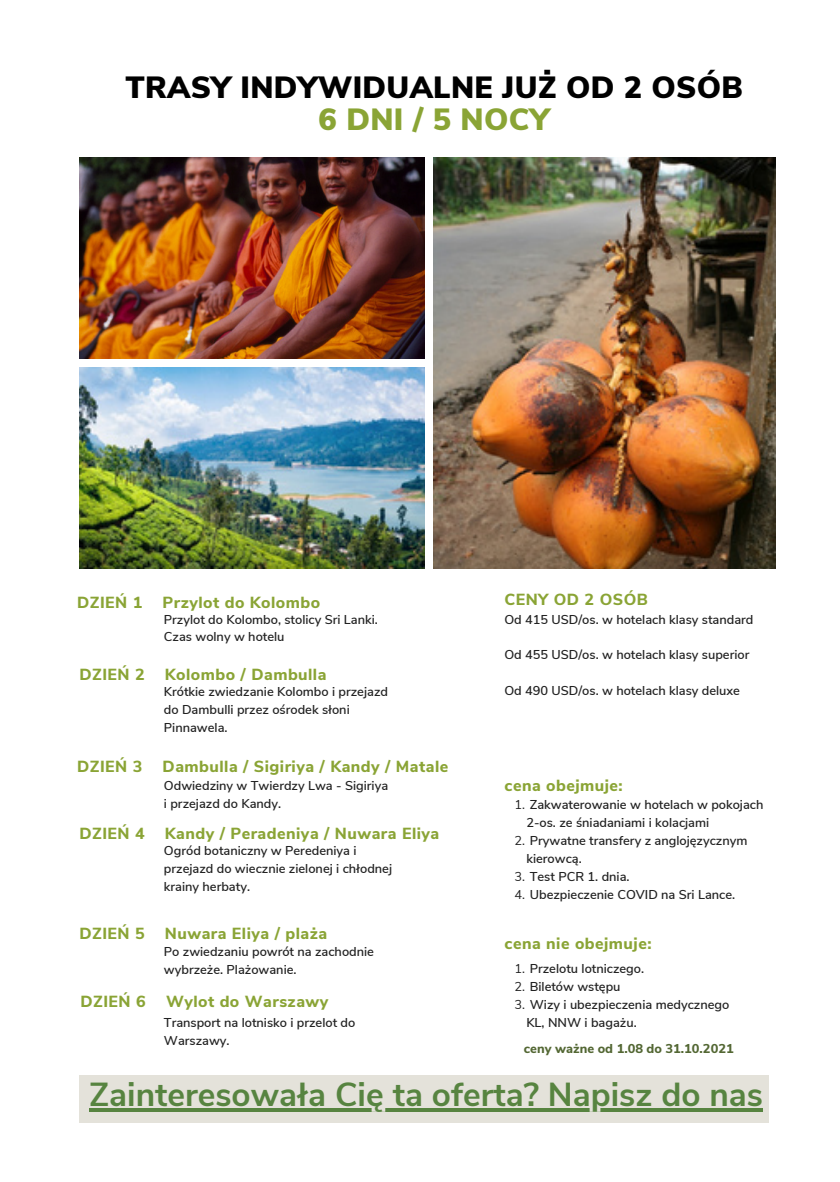
<style>
.page{position:relative;width:840px;height:1182px;background:#fff}
.page>*{position:absolute;margin:0;border:0;box-sizing:border-box;transform-origin:0 0}
.t1{font:700 33.2px "Nunito Sans";color:#578440}
.t2{font:900 30.8px "Nunito Sans";letter-spacing:.01em;color:#000}
.t3{font:900 30.8px "Nunito Sans";letter-spacing:.01em;color:#8aa435}
.t4{font:800 16px "Nunito Sans";letter-spacing:.03em;color:#8aa435}
.t5{font:600 12.8px/18px "Nunito Sans";color:#222}
.t6{font:800 12.8px "Nunito Sans";color:#536733}
.s1{font-weight:400}
</style>
<div class="page">
<img style="left:433px;top:157px;width:342px;height:411px">
<img style="left:79px;top:367px;width:345px;height:201px">
<img style="left:79px;top:157px;width:345px;height:201px">
<div style="left:79px;top:1075px;width:690px;height:48px;background:#e4e2da"></div>
<hr style="left:89px;top:1108px;width:674px;height:3px;background:#578440">
<p class="t2" style="left:125px;top:67px;width:619px">TRASY INDYWIDUALNE JUŻ OD 2 OSÓB</p>
<p class="t3" style="left:319px;top:99px;width:233px">6 DNI / 5 NOCY</p>
<p class="t4" style="left:77px;top:591px;width:67px">DZIEŃ 1</p>
<p class="t4" style="left:163px;top:591px;width:159px">Przylot do Kolombo</p>
<p class="t5" style="left:164px;top:610px;width:216px">Przylot do Kolombo, stolicy Sri Lanki.<br>Czas wolny w hotelu</p>
<p class="t4" style="left:79px;top:664px;width:67px">DZIEŃ 2</p>
<p class="t4" style="left:165px;top:664px;width:163px">Kolombo / Dambulla</p>
<p class="t5" style="left:164px;top:683px;width:226px">Krótkie zwiedzanie Kolombo i przejazd do Dambulli przez ośrodek słoni<br>Pinnawela.</p>
<p class="t4" style="left:77px;top:756px;width:67px">DZIEŃ 3</p>
<p class="t4" style="left:163px;top:756px;width:287px">Dambulla / Sigiriya / Kandy / Matale</p>
<p class="t5" style="left:164px;top:777px;width:226px">Odwiedziny w Twierdzy Lwa - Sigiriya i przejazd do Kandy.</p>
<p class="t4" style="left:79px;top:823px;width:67px">DZIEŃ 4</p>
<p class="t4" style="left:165px;top:823px;width:276px">Kandy / Peradeniya / Nuwara Eliya</p>
<p class="t5" style="left:164px;top:842px;width:230px">Ogród botaniczny w Peredeniya i przejazd do wiecznie zielonej i chłodnej krainy herbaty.</p>
<p class="t4" style="left:504px;top:589px;width:145px">CENY OD 2 OSÓB</p>
<p class="t5" style="left:504px;top:610px;width:251px">Od 415 USD/os. w hotelach klasy standard</p>
<p class="t5" style="left:504px;top:646px;width:246px">Od 455 USD/os. w hotelach klasy superior</p>
<p class="t5" style="left:504px;top:682px;width:237px">Od 490 USD/os. w hotelach klasy deluxe</p>
<p class="t4" style="left:505px;top:775px;width:120px">cena obejmuje:</p>
<p class="t5" style="left:526px;top:796px;width:239px;text-indent:-12px"><span class="s1">1.</span> Zakwaterowanie w hotelach w pokojach<br>2-os. ze śniadaniami i kolacjami</p>
<p class="t5" style="left:526px;top:832px;width:223px;text-indent:-12px"><span class="s1">2.</span> Prywatne transfery z anglojęzycznym kierowcą.</p>
<p class="t5" style="left:515px;top:868px;width:117px"><span class="s1">3.</span> Test PCR 1. dnia.</p>
<p class="t5" style="left:515px;top:885px;width:222px"><span class="s1">4.</span> Ubezpieczenie COVID na Sri Lance.</p>
<p class="t4" style="left:79px;top:923px;width:67px">DZIEŃ 5</p>
<p class="t4" style="left:165px;top:923px;width:164px">Nuwara Eliya / plaża</p>
<p class="t5" style="left:164px;top:943px;width:212px">Po zwiedzaniu powrót na zachodnie wybrzeże. Plażowanie.</p>
<p class="t4" style="left:505px;top:933px;width:148px">cena nie obejmuje:</p>
<p class="t5" style="left:515px;top:960px;width:131px"><span class="s1">1.</span> Przelotu lotniczego.</p>
<p class="t5" style="left:515px;top:978px;width:108px"><span class="s1">2.</span> Biletów wstępu</p>
<p class="t5" style="left:526px;top:996px;width:204px;text-indent:-12px"><span class="s1">3.</span> Wizy i ubezpieczenia medycznego<br>KL, NNW i bagażu.</p>
<p class="t4" style="left:80px;top:991px;width:67px">DZIEŃ 6</p>
<p class="t4" style="left:166px;top:991px;width:164px">Wylot do Warszawy</p>
<p class="t5" style="left:164px;top:1014px;width:193px">Transport na lotnisko i przelot do<br>Warszawy.</p>
<p class="t6" style="left:524px;top:1040px;width:211px">ceny ważne od 1.08 do 31.10.2021</p>
<p class="t1" style="left:89px;top:1072px;width:675px">Zainteresowała Cię ta oferta? Napisz do nas</p>
</div>
